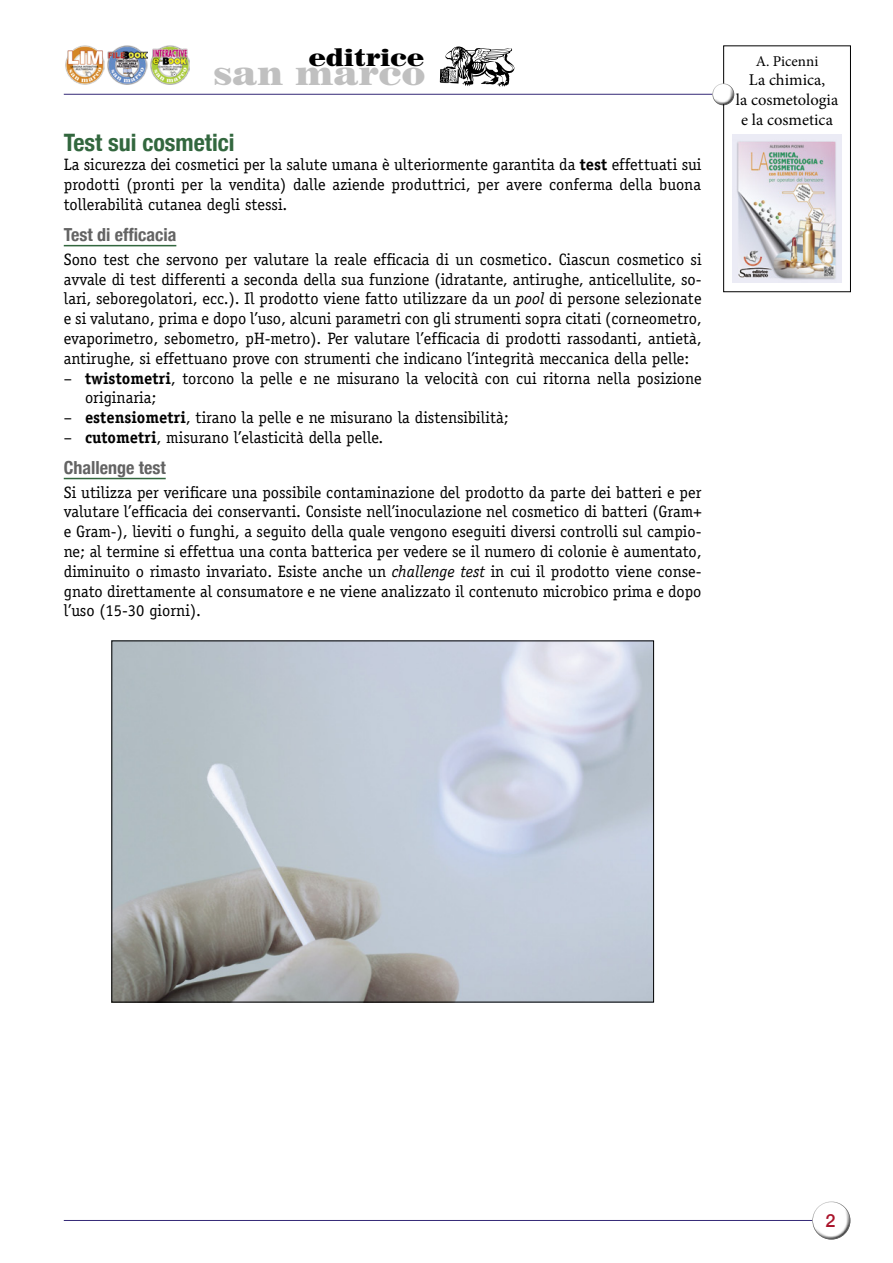
<style>
.page{position:relative;width:893px;height:1263px;background:#fff}
.page>*{position:absolute;margin:0;border:0;box-sizing:border-box;transform-origin:0 0}
.t1{font:900 34.65px "Century 725 BT";color:#c0c0c0}
.t2{font:900 24.9px "Century 725 BT";color:#000}
.t3{font:700 condensed 24px "Helvetica Neue";color:#32673e}
.t4{font:700 condensed 18px "Helvetica Neue";color:#636363}
.t5{font:500 18px "Helvetica Neue";color:#a9132a}
.t6{font:16.5px/19.8px "Officina Serif Std";color:#000;text-align:justify}
.t7{font:16.5px/19.8px "Minion Pro";color:#000;text-align:center}
.t8{font:15px "Minion Pro";color:#000}
.s1{font-weight:700}
.s2{font-style:italic}
</style>
<div class="page">
<img style="left:66px;top:46px;width:39px;height:39px">
<img style="left:108px;top:46px;width:39px;height:39px">
<img style="left:151px;top:46px;width:39px;height:39px">
<hr style="left:64px;top:94px;width:648px;height:1px;background:#342876">
<svg style="left:440px;top:46px;width:75px;height:41px"></svg>
<div style="left:723px;top:45px;width:128px;height:247px;border:1px solid #000"></div>
<div style="left:710px;top:82px;width:25px;height:20px;background:#fff;opacity:.75"></div>
<div style="left:710px;top:86px;width:25px;height:21px;background:#000;opacity:.75"></div>
<img style="left:732px;top:135px;width:110px;height:148px">
<hr style="left:64px;top:245px;width:112px;height:1px;background:#32673e">
<hr style="left:64px;top:478px;width:102px;height:1px;background:#32673e">
<img style="left:114px;top:643px;width:538px;height:357px">
<hr style="left:64px;top:1220px;width:748px;height:1px;background:#342876">
<div style="left:809px;top:1201px;width:42px;height:31px;background:#fff;opacity:.75"></div>
<div style="left:811px;top:1207px;width:40px;height:34px;background:#000;opacity:.75"></div>
<h2 class="t2" style="left:309px;top:42px;width:117px">editrice</h2>
<h1 class="t1" style="left:213px;top:52px;width:214px">san marco</h1>
<h3 class="t3" style="left:64px;top:122px;width:172px">Test sui cosmetici</h3>
<p class="t6" style="left:64px;top:155px;width:639px">La sicurezza dei cosmetici per la salute umana è ulteriormente garantita da <span class="s1">test</span> effettuati sui prodotti (pronti per la vendita) dalle aziende produttrici, per avere conferma della buona tollerabilità cutanea degli stessi.</p>
<p class="t4" style="left:64px;top:219px;width:114px">Test di efficacia</p>
<p class="t6" style="left:64px;top:249px;width:639px">Sono test che servono per valutare la reale efficacia di un cosmetico. Ciascun cosmetico si avvale di test differenti a seconda della sua funzione (idratante, antirughe, anticellulite, so&shy;lari, seboregolatori, ecc.). Il prodotto viene fatto utilizzare da un <span class="s2">pool</span> di persone selezionate e si valutano, prima e dopo l’uso, alcuni parametri con gli strumenti sopra citati (corneometro, evaporimetro, sebometro, pH-metro). Per valutare l’efficacia di prodotti rassodanti, antietà, antirughe, si effettuano prove con strumenti che indicano l’integrità meccanica della pelle:</p>
<p class="t6" style="left:85px;top:368px;width:618px;text-indent:-21px">– <span class="s1">twistometri</span>, torcono la pelle e ne misurano la velocità con cui ritorna nella posizione originaria;</p>
<p class="t6" style="left:64px;top:408px;width:446px">– <span class="s1">estensiometri</span>, tirano la pelle e ne misurano la distensibilità;</p>
<p class="t6" style="left:64px;top:427px;width:321px">– <span class="s1">cutometri</span>, misurano l’elasticità della pelle.</p>
<p class="t4" style="left:64px;top:452px;width:103px">Challenge test</p>
<p class="t6" style="left:64px;top:482px;width:639px">Si utilizza per verificare una possibile contaminazione del prodotto da parte dei batteri e per valutare l’efficacia dei conservanti. Consiste nell’inoculazione nel cosmetico di batteri (Gram+ e Gram-), lieviti o funghi, a seguito della quale vengono eseguiti diversi controlli sul campio&shy;ne; al termine si effettua una conta batterica per vedere se il numero di colonie è aumentato, diminuito o rimasto invariato. Esiste anche un <span class="s2">challenge test</span> in cui il prodotto viene conse&shy;gnato direttamente al consumatore e ne viene analizzato il contenuto microbico prima e dopo l’uso (15-30 giorni).</p>
<p class="t8" style="left:756px;top:51px;width:64px">A. Picenni</p>
<p class="t7" style="left:736px;top:70px;width:104px">La chimica,<br>la cosmetologia e la cosmetica</p>
<p class="t5" style="left:825px;top:1206px;width:12px">2</p>
</div>
